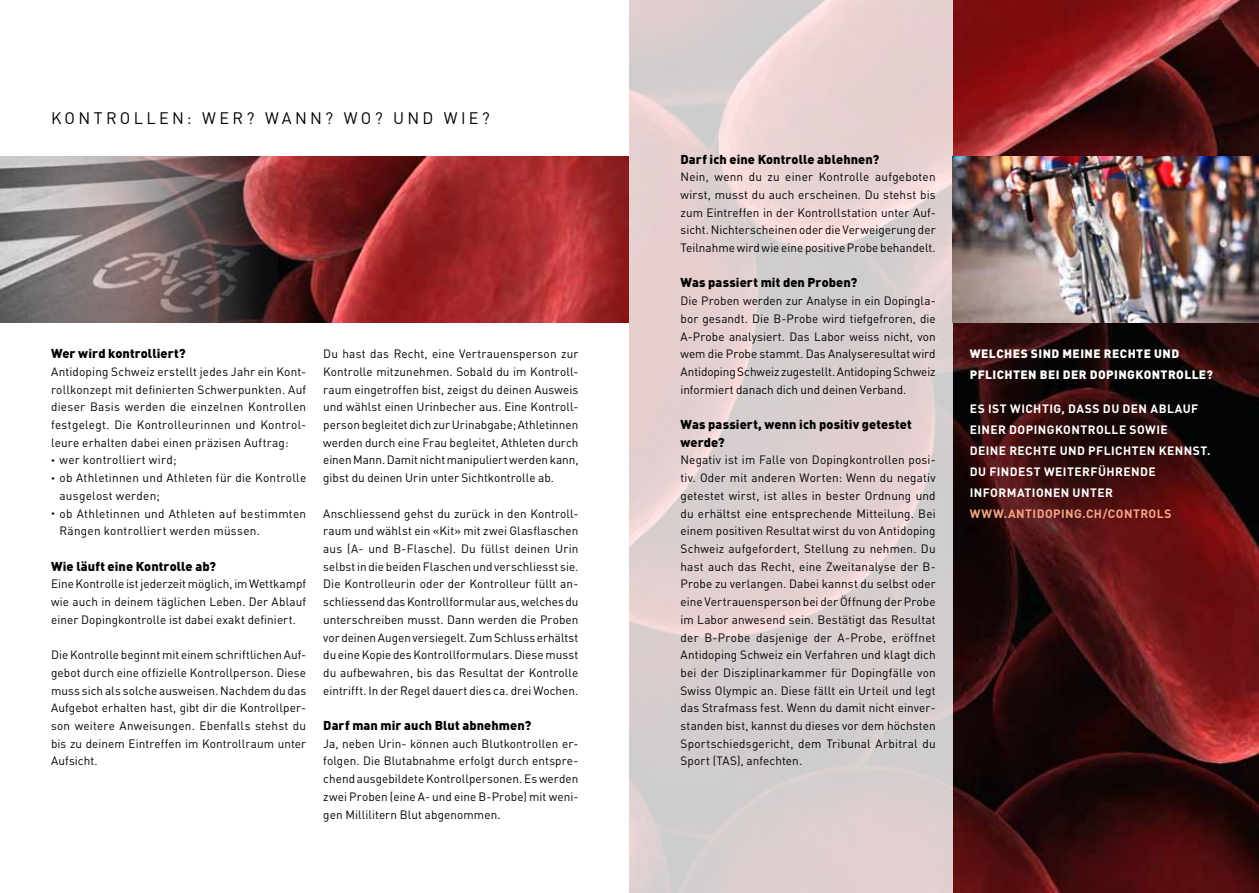
<style>
.page{position:relative;width:1259px;height:893px;background:#fff}
.page>*{position:absolute;margin:0;border:0;box-sizing:border-box;transform-origin:0 0}
.t1{font:16.5px "DIN";letter-spacing:.195em;color:#000}
.t2{font:900 12.75px/17.7px "DIN";letter-spacing:.01em;color:#000}
.t3{font:12px/17.7px "DIN";letter-spacing:.01em;color:#000;text-align:justify}
.t4{font:700 12px/21px "DIN";letter-spacing:.035em;color:#fff}
.t5{font:900 12px/21px "DIN";letter-spacing:.035em;color:#fff}
.t6{font:700 12px "DIN";letter-spacing:.04em;color:#f4a586}
.s1{font-size:7.5px}
</style>
<div class="page">
<img style="left:278px;top:156px;width:351px;height:167px">
<img style="left:952px;top:0;width:307px;height:893px">
<svg style="left:629px;top:0;width:323px;height:893px;background:#ddcfcf"></svg>
<img style="left:952px;top:156px;width:307px;height:167px">
<img style="left:0;top:156px;width:278px;height:167px">
<h1 class="t1" style="left:51px;top:108px;width:28px">Kontrollen</h1>
<h1 class="t1" style="left:187px;top:108px;width:109px">: Wer ? Wann</h1>
<h1 class="t1" style="left:325px;top:108px;width:95px">? Wo ? Und</h1>
<h1 class="t1" style="left:444px;top:108px;width:13px">wie</h1>
<h1 class="t1" style="left:482px;top:108px;width:10px">?</h1>
<p class="t2" style="left:51px;top:344px;width:136px">Wer wird kontrolliert?</p>
<p class="t3" style="left:51px;top:363px;width:257px">Antidoping Schweiz erstellt jedes Jahr ein Kont&shy;rollkonzept mit definierten Schwerpunkten. Auf dieser Basis werden die einzelnen Kontrollen festgelegt. Die Kontrolleurinnen und Kontrol&shy;leure erhalten dabei einen präzisen Auftrag:</p>
<p class="t3" style="left:51px;top:451px;width:127px"><span class="s1">•</span> wer kontrolliert wird;</p>
<p class="t3" style="left:60px;top:469px;width:248px;text-indent:-9px"><span class="s1">•</span> ob Athletinnen und Athleten für die Kontrolle ausgelost werden;</p>
<p class="t3" style="left:60px;top:504px;width:248px;text-indent:-9px"><span class="s1">•</span> ob Athletinnen und Athleten auf bestimmten<br>Rängen kontrolliert werden müssen.</p>
<p class="t2" style="left:51px;top:557px;width:167px">Wie läuft eine Kontrolle ab?</p>
<p class="t3" style="left:51px;top:575px;width:257px">Eine Kontrolle ist jederzeit möglich, im Wettkampf wie auch in deinem täglichen Leben. Der Ablauf einer Dopingkontrolle ist dabei exakt definiert.</p>
<p class="t3" style="left:51px;top:646px;width:257px">Die Kontrolle beginnt mit einem schriftlichen Auf&shy;gebot durch eine offizielle Kontrollperson. Diese muss sich als solche ausweisen. Nachdem du das Aufgebot erhalten hast, gibt dir die Kontrollper&shy;son weitere Anweisungen. Ebenfalls stehst du bis zu deinem Eintreffen im Kontrollraum unter Aufsicht.</p>
<p class="t3" style="left:323px;top:345px;width:257px">Du hast das Recht, eine Vertrauensperson zur Kontrolle mitzunehmen. Sobald du im Kontroll&shy;raum eingetroffen bist, zeigst du deinen Ausweis und wählst einen Urinbecher aus. Eine Kontroll&shy;person begleitet dich zur Urinabgabe; Athletinnen werden durch eine Frau begleitet, Athleten durch einen Mann. Damit nicht manipuliert werden kann, gibst du deinen Urin unter Sichtkontrolle ab.</p>
<p class="t3" style="left:323px;top:504px;width:257px">Anschliessend gehst du zurück in den Kontroll&shy;raum und wählst ein «Kit» mit zwei Glasflaschen aus (A- und B-Flasche). Du füllst deinen Urin selbst in die beiden Flaschen und verschliesst sie.<br>Die Kontrolleurin oder der Kontrolleur füllt an&shy;schliessend das Kontrollformular aus, welches du unterschreiben musst. Dann werden die Proben vor deinen Augen versiegelt. Zum Schluss erhältst du eine Kopie des Kontrollformulars. Diese musst du aufbewahren, bis das Resultat der Kontrolle eintrifft. In der Regel dauert dies ca. drei Wochen.</p>
<p class="t2" style="left:323px;top:716px;width:209px">Darf man mir auch Blut abnehmen?</p>
<p class="t3" style="left:323px;top:734px;width:257px">Ja, neben Urin- können auch Blutkontrollen er&shy;folgen. Die Blutabnahme erfolgt durch entspre&shy;chend ausgebildete Kontrollpersonen. Es werden zwei Proben (eine A- und eine B-Probe) mit weni&shy;gen Millilitern Blut abgenommen.</p>
<p class="t2" style="left:680px;top:149px;width:200px">Darf ich eine Kontrolle ablehnen?</p>
<p class="t3" style="left:680px;top:168px;width:257px">Nein, wenn du zu einer Kontrolle aufgeboten wirst, musst du auch erscheinen. Du stehst bis zum Eintreffen in der Kontrollstation unter Auf&shy;sicht. Nichterscheinen oder die Verweigerung der Teilnahme wird wie eine positive Probe behandelt.</p>
<p class="t2" style="left:680px;top:273px;width:178px">Was passiert mit den Proben?</p>
<p class="t3" style="left:680px;top:292px;width:257px">Die Proben werden zur Analyse in ein Dopingla&shy;bor gesandt. Die B-Probe wird tiefgefroren, die A-Probe analysiert. Das Labor weiss nicht, von wem die Probe stammt. Das Analyseresultat wird Antidoping Schweiz zugestellt. Antidoping Schweiz informiert danach dich und deinen Verband.</p>
<p class="t2" style="left:680px;top:415px;width:233px">Was passiert, wenn ich positiv getestet werde?</p>
<p class="t3" style="left:680px;top:451px;width:257px">Negativ ist im Falle von Dopingkontrollen posi&shy;tiv. Oder mit anderen Worten: Wenn du negativ getestet wirst, ist alles in bester Ordnung und du erhältst eine entsprechende Mitteilung. Bei einem positiven Resultat wirst du von Antidoping Schweiz aufgefordert, Stellung zu nehmen. Du hast auch das Recht, eine Zweitanalyse der B-Probe zu verlangen. Dabei kannst du selbst oder eine Vertrauensperson bei der Öffnung der Probe im Labor anwesend sein. Bestätigt das Resultat der B-Probe dasjenige der A-Probe, eröffnet Antidoping Schweiz ein Verfahren und klagt dich bei der Disziplinarkammer für Dopingfälle von Swiss Olympic an. Diese fällt ein Urteil und legt das Strafmass fest. Wenn du damit nicht einver&shy;standen bist, kannst du dieses vor dem höchsten Sportschiedsgericht, dem Tribunal Arbitral du Sport (TAS), anfechten.</p>
<p class="t5" style="left:969px;top:343px;width:245px">Welches sind meine Rechte und<br>Pflichten bei der Dopingkontrolle?</p>
<p class="t4" style="left:969px;top:398px;width:242px">ES IST WICHTIG, DASS DU DEN ABLAUF<br>EINER DOPINGKONTROLLE SOWIE<br>DEINE RECHTE UND PFLICHTEN KENNST.<br>DU FINDEST WEITERFÜH RENDE<br>INFORMATIONEN UNTER</p>
<p class="t6" style="left:969px;top:506px;width:203px">WWW.ANTIDOPING.CH/CONTROLS</p>
</div>
